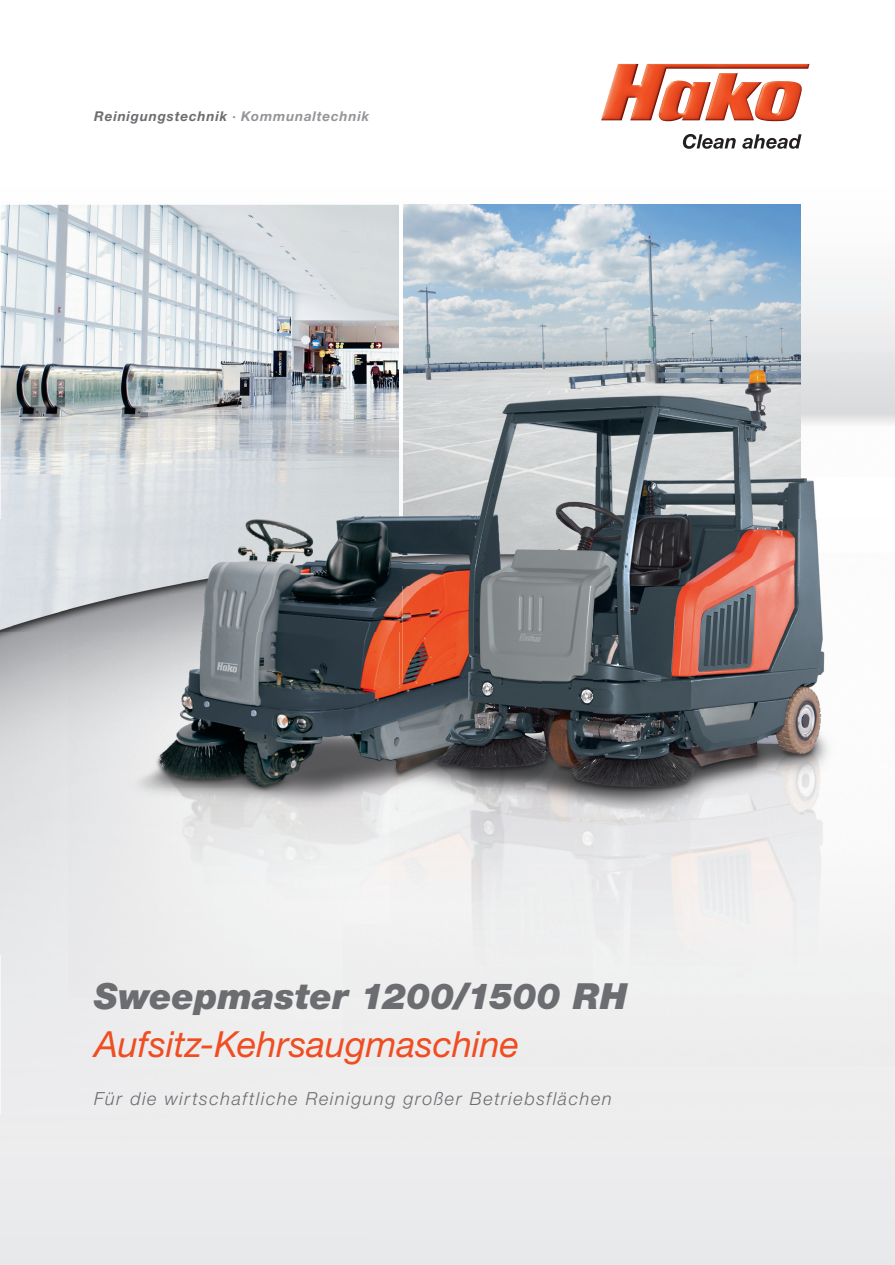
<style>
.page{position:relative;width:895px;height:1265px;background:#fff}
.page>*{position:absolute;margin:0;border:0;box-sizing:border-box;transform-origin:0 0}
.t1{font:italic 36px "Helvetica Neue LT Std";color:#f04d22}
.t2{font:italic 900 36px "Helvetica Neue LT Std";color:#6c6d70}
.t3{font:italic 300 18px "Helvetica Neue LT Std";letter-spacing:.09em;color:#6c6d70}
.t4{font:italic 700 13.5px "Helvetica Neue LT Std";letter-spacing:.055em;color:#6c6d70}
.s1{color:#939598}
</style>
<div class="page">
<img style="left:1px;top:205px;width:398px;height:314px">
<img style="left:403px;top:205px;width:397px;height:262px">
<img style="left:1px;top:519px;width:68px;height:435px">
<img style="left:69px;top:443px;width:330px;height:189px">
<img style="left:69px;top:632px;width:274px;height:365px">
<img style="left:800px;top:257px;width:94px;height:262px">
<img style="left:343px;top:257px;width:56px;height:186px">
<img style="left:592px;top:467px;width:208px;height:119px">
<img style="left:753px;top:519px;width:141px;height:546px">
<img style="left:592px;top:586px;width:161px;height:280px">
<div style="left:343px;top:997px;width:205px;height:68px;background:#ededee"></div>
<img style="left:399px;top:443px;width:193px;height:76px">
<img style="left:343px;top:586px;width:249px;height:411px">
<img style="left:402px;top:519px;width:190px;height:67px">
<img style="left:399px;top:519px;width:3px;height:166px">
<img style="left:601px;top:64px;width:208px;height:57px">
<img style="left:682px;top:134px;width:119px;height:15px">
<p class="t4" style="left:94px;top:107px;width:276px">Reinigungstechnik <span class="s1">· Kommunaltechnik</span></p>
<h1 class="t2" style="left:94px;top:974px;width:534px">Sweepmaster 1200/1500 RH</h1>
<h1 class="t1" style="left:94px;top:1022px;width:426px">Aufsitz-Kehrsaugmaschine</h1>
<p class="t3" style="left:94px;top:1088px;width:519px">Für die wirtschaftliche Reinigung großer Betriebsflächen</p>
</div>
